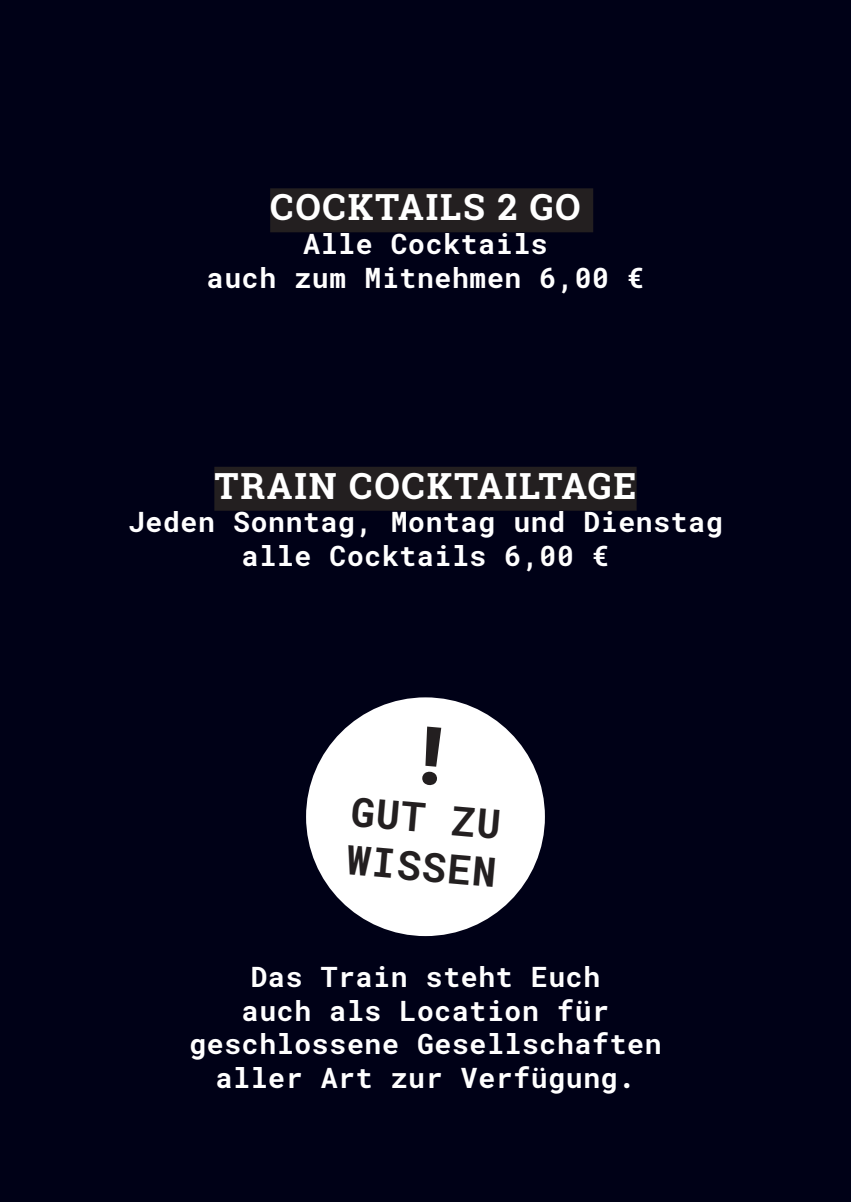
<style>
.page{position:relative;width:851px;height:1202px;background:#fff}
.page>*{position:absolute;margin:0;border:0;box-sizing:border-box;transform-origin:0 0}
.t1{font:700 40.4px/48.4px "Roboto Mono";color:#231f20}
.t2{font:700 36px "Roboto Slab";letter-spacing:.05em;color:#fff}
.t3{font:700 28px/33.6px "Roboto Mono";letter-spacing:.025em;color:#fff;text-align:center}
</style>
<div class="page">
<div style="left:0;top:0;width:850px;height:1202px;background:#000117"></div>
<div style="left:270px;top:188px;width:323px;height:44px;background:#231f20"></div>
<div style="left:214px;top:467px;width:422px;height:44px;background:#231f20"></div>
<div style="left:306px;top:697px;width:239px;height:239px;background:#fff;border-radius:50%"></div>
<p class="t2" style="left:270px;top:183px;width:312px">COCKTAILS 2 GO</p>
<p class="t3" style="left:207px;top:226px;width:438px">Alle Cocktails<br>auch zum Mitnehmen 6,00 €</p>
<p class="t2" style="left:214px;top:461px;width:423px">TRAIN COCKTAILTAGE</p>
<p class="t3" style="left:128px;top:504px;width:596px">Jeden Sonntag, Montag und Dienstag alle Cocktails 6,00 €</p>
<h1 class="t1" style="left:353px;top:786px;width:152px;rotate:5deg">GUT ZU<br>WISSEN</h1>
<p class="t3" style="left:189px;top:959px;width:473px">Das Train steht Euch<br>auch als Location für geschlossene Gesellschaften aller Art zur Verfügung.</p>
</div>
